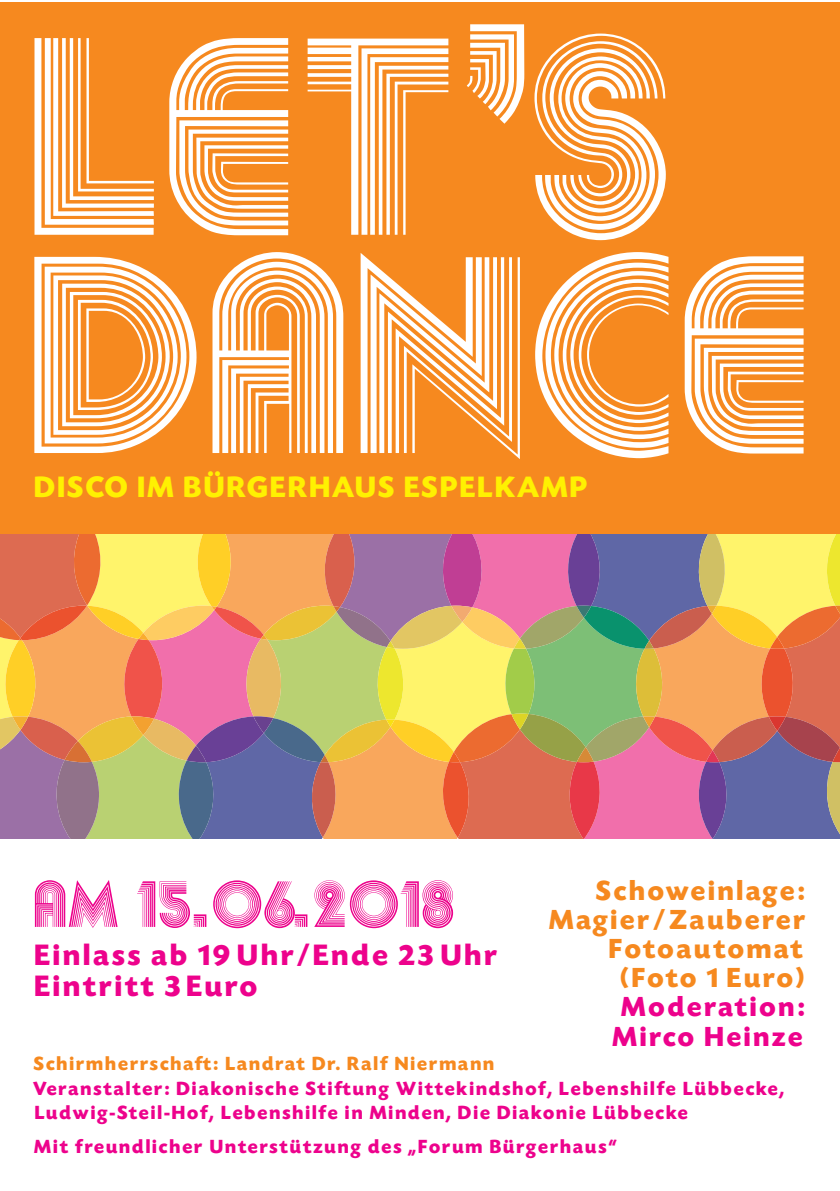
<style>
.page{position:relative;width:840px;height:1191px;background:#fff}
.page>*{position:absolute;margin:0;border:0;box-sizing:border-box;transform-origin:0 0}
.t1{font:257.6px/218.2px "Akka";color:#fff}
.t2{font:59.8px "Akka";color:#ed028c}
.t3{font:700 31px/31px "Today SHOP";letter-spacing:.1em;color:#ed028c}
.t4{font:700 31px "Today SHOP";letter-spacing:.08em;color:#fff101}
.t5{font:700 29px/29px "Today SHOP";letter-spacing:.1em;color:#f6891f;text-align:right}
.t6{font:700 29px/29px "Today SHOP";letter-spacing:.1em;color:#ed028c;text-align:center}
.t7{font:700 20px/24px "Today SHOP";letter-spacing:.1em;color:#ed028c}
.t8{font:700 20px "Today SHOP";letter-spacing:.1em;color:#f6891f}
</style>
<div class="page">
<svg style="left:0;top:483px;width:840px;height:356px;background:#c99671"></svg>
<div style="left:0;top:2px;width:839px;height:531px;background:#f6891f"></div>
<h1 class="t1" style="left:461px;top:-142px;width:71px">,</h1>
<h1 class="t1" style="left:25px;top:14px;width:790px">LET S<br>DANCE</h1>
<h3 class="t4" style="left:34px;top:471px;width:554px">DISCO IM BÜRGERHAUS ESPELKAMP</h3>
<h2 class="t2" style="left:33px;top:863px;width:423px">AM 15.06.2018</h2>
<h3 class="t3" style="left:34px;top:940px;width:464px">Einlass ab 19 Uhr/Ende 23 Uhr<br>Eintritt 3Euro</h3>
<p class="t8" style="left:34px;top:1053px;width:461px">Schirmherrschaft: Landrat Dr. Ralf Niermann</p>
<h3 class="t5" style="left:548px;top:877px;width:257px">Schoweinlage:<br>Magier/Zauberer<br>Fotoautomat (Foto 1 Euro)</h3>
<h3 class="t6" style="left:612px;top:993px;width:193px">Moderation:<br>Mirco Heinze</h3>
<p class="t7" style="left:33px;top:1077px;width:751px">Veranstalter: Diakonische Stiftung Wittekindshof, Lebenshilfe Lübbecke,<br>Ludwig-Steil-Hof, Lebenshilfe in Minden, Die Diakonie Lübbecke</p>
<p class="t7" style="left:34px;top:1135px;width:584px">Mit freundlicher Unterstützung des „Forum Bürgerhaus“</p>
</div>
